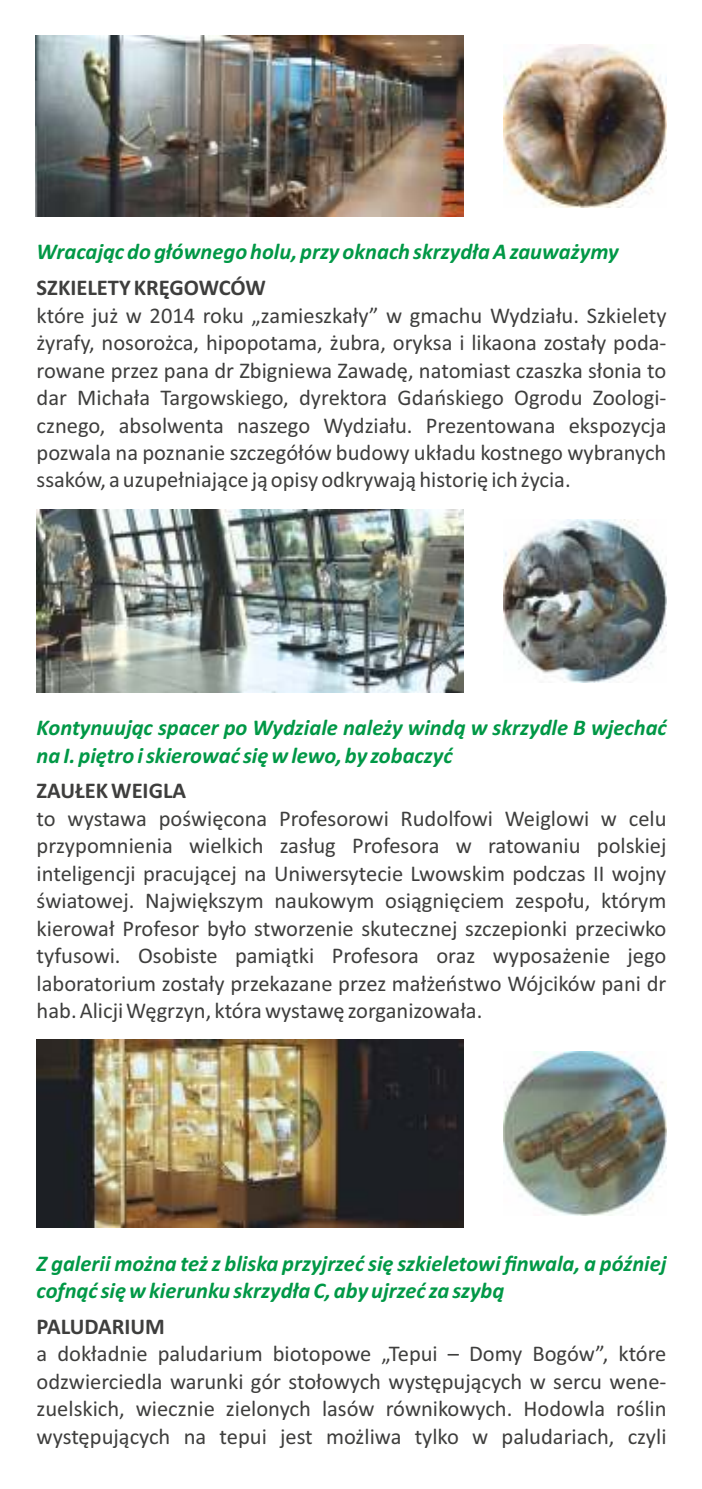
<style>
.page{position:relative;width:702px;height:1489px;background:#fff}
.page>*{position:absolute;margin:0;border:0;box-sizing:border-box;transform-origin:0 0}
.t1{font:22.5px/27.5px "Calibri";color:#3e3e3d;text-align:justify}
.t2{font:italic 700 22.5px/27.5px "Calibri";color:#009846}
.t3{font:700 22.5px "Calibri";color:#3e3e3d}
</style>
<div class="page">
<img style="left:503px;top:1051px;width:163px;height:163px">
<img style="left:503px;top:519px;width:163px;height:163px">
<img style="left:503px;top:44px;width:163px;height:164px">
<img style="left:36px;top:509px;width:428px;height:183px">
<img style="left:35px;top:35px;width:429px;height:182px">
<img style="left:36px;top:1039px;width:428px;height:188px">
<p class="t2" style="left:37px;top:240px;width:583px">Wracając do głównego holu, przy oknach skrzydła A zauważymy</p>
<p class="t3" style="left:37px;top:278px;width:231px">SZKIELETY KRĘGOWCÓW</p>
<p class="t1" style="left:37px;top:303px;width:631px">które już w 2014 roku „zamieszkały” w gmachu Wydziału. Szkielety żyrafy, nosorożca, hipopotama, żubra, oryksa i likaona zostały poda&shy;rowane przez pana dr Zbigniewa Zawadę, natomiast czaszka słonia to dar Michała Targowskiego, dyrektora Gdańskiego Ogrodu Zoologi&shy;cznego, absolwenta naszego Wydziału. Prezentowana ekspozycja pozwala na poznanie szczegółów budowy układu kostnego wybranych ssaków, a uzupełniające ją opisy odkrywają historię ich życia.</p>
<p class="t2" style="left:37px;top:715px;width:631px">Kontynuując spacer po Wydziale należy windą w skrzydle B wjechać na I. piętro i skierować się w lewo, by zobaczyć</p>
<p class="t3" style="left:37px;top:781px;width:151px">ZAUŁEK WEIGLA</p>
<p class="t1" style="left:37px;top:806px;width:631px">to wystawa poświęcona Profesorowi Rudolfowi Weiglowi w celu przypomnienia wielkich zasług Profesora w ratowaniu polskiej inteligencji pracującej na Uniwersytecie Lwowskim podczas II wojny światowej. Największym naukowym osiągnięciem zespołu, którym kierował Profesor było stworzenie skutecznej szczepionki przeciwko tyfusowi. Osobiste pamiątki Profesora oraz wyposażenie jego laboratorium zostały przekazane przez małżeństwo Wójcików pani dr hab. Alicji Węgrzyn, która wystawę zorganizowała.</p>
<p class="t2" style="left:37px;top:1251px;width:631px">Z galerii można też z bliska przyjrzeć się szkieletowi finwala, a później cofnąć się w kierunku skrzydła C, aby ujrzeć za szybą</p>
<p class="t3" style="left:37px;top:1316px;width:130px">PALUDARIUM</p>
<p class="t1" style="left:37px;top:1341px;width:631px">a dokładnie paludarium biotopowe „Tepui – Domy Bogów”, które odzwierciedla warunki gór stołowych występujących w sercu wene&shy;zuelskich, wiecznie zielonych lasów równikowych. Hodowla roślin występujących na tepui jest możliwa tylko w paludariach, czyli</p>
</div>
